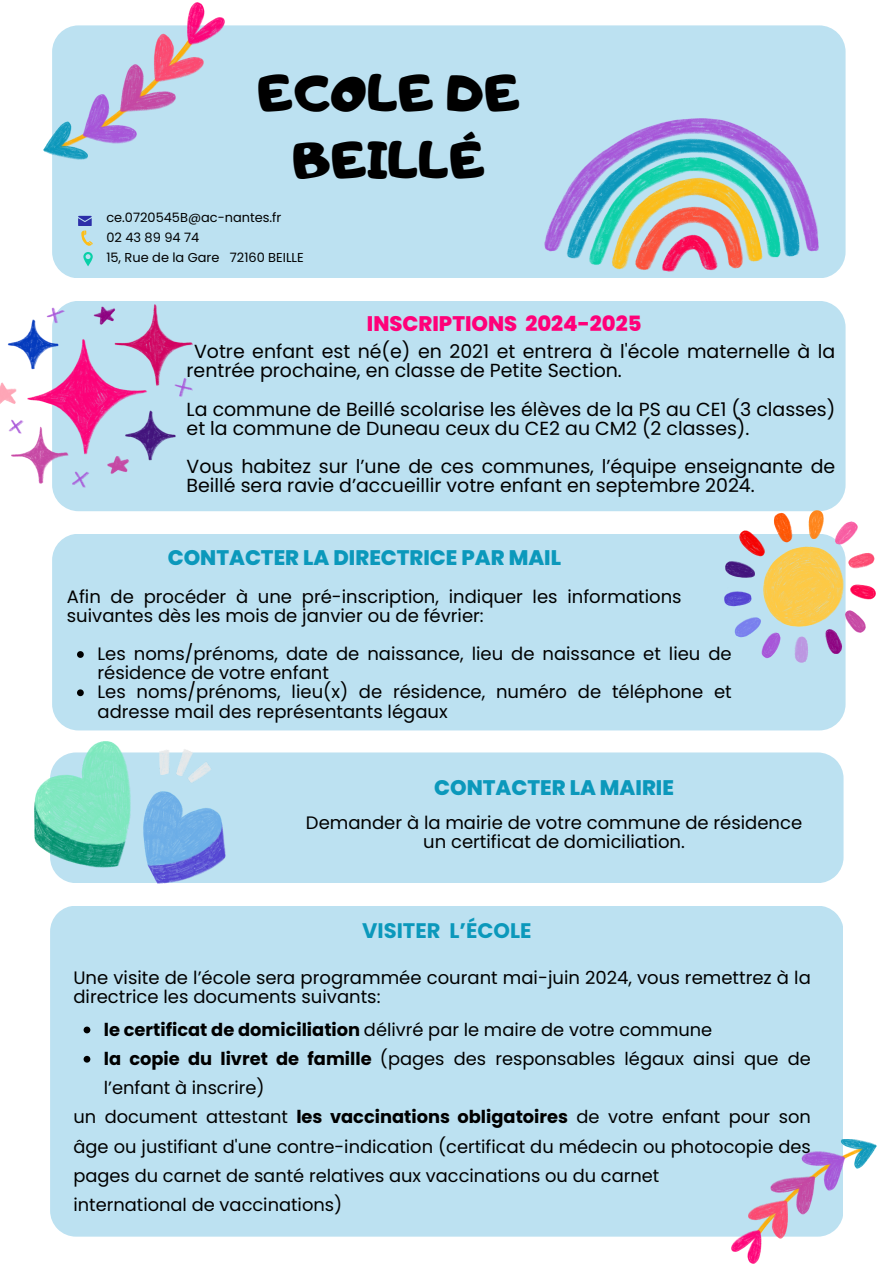
<style>
.page{position:relative;width:894px;height:1264px;background:#fff}
.page>*{position:absolute;margin:0;border:0;box-sizing:border-box;transform-origin:0 0}
.t1{font:49.2px/67.2px "Adigiana Toybox";color:#000;text-align:center}
.t2{font:800 21px "Poppins";color:#0b98bb}
.t3{font:800 21px "Poppins";color:#ff0079}
.t4{font:700 21px "Poppins";color:#0b98bb}
.t5{font:18.9px/19.2px "Poppins";color:#000}
.t6{font:18px/19.2px "Poppins";color:#000}
.t7{font:17.85px/29.2px "Poppins";color:#000}
.t8{font:12.9px "Poppins";color:#000}
.s1{font-weight:700}
</style>
<div class="page">
<div style="left:52px;top:301px;width:793px;height:210px;background:#bce1f1"></div>
<div style="left:52px;top:533px;width:793px;height:197px;background:#bce1f1;border-radius:26px"></div>
<div style="left:52px;top:25px;width:793px;height:253px;background:#bce1f1;border-radius:26px"></div>
<img style="left:0;top:305px;width:193px;height:182px">
<img style="left:544px;top:118px;width:274px;height:153px">
<img style="left:43px;top:3px;width:182px;height:156px">
<svg style="left:77px;top:651px;width:7px;height:7px"></svg>
<svg style="left:77px;top:689px;width:7px;height:7px"></svg>
<img style="left:724px;top:510px;width:150px;height:152px">
<div style="left:226px;top:752px;width:617px;height:131px;background:#bce1f1"></div>
<img style="left:34px;top:741px;width:192px;height:142px">
<div style="left:50px;top:906px;width:792px;height:330px;background:#bce1f1"></div>
<svg style="left:84px;top:1026px;width:6px;height:7px"></svg>
<svg style="left:84px;top:1055px;width:6px;height:7px"></svg>
<img style="left:731px;top:1139px;width:145px;height:124px">
<svg style="left:78px;top:216px;width:14px;height:30px"></svg>
<svg style="left:83px;top:252px;width:9px;height:14px"></svg>
<p class="t1" style="left:258px;top:59px;width:265px">ECOLE DE<br>BEILLÉ</p>
<p class="t8" style="left:106px;top:209px;width:176px">ce.0720545B@ac-nantes.fr</p>
<p class="t8" style="left:106px;top:228px;width:94px">02 43 89 94 74</p>
<p class="t8" style="left:106px;top:249px;width:199px">15, Rue de la Gare 72160 BEILLE</p>
<p class="t3" style="left:367px;top:309px;width:276px">INSCRIPTIONS 2024-2025</p>
<p class="t5" style="left:186px;top:342px;width:650px;text-indent:8px">Votre enfant est né(e) en 2021 et entrera à l'école maternelle à la rentrée prochaine, en classe de Petite Section.</p>
<p class="t5" style="left:186px;top:399px;width:650px">La commune de Beillé scolarise les élèves de la PS au CE1 (3 classes) et la commune de Duneau ceux du CE2 au CM2 (2 classes).</p>
<p class="t5" style="left:186px;top:457px;width:650px">Vous habitez sur l’une de ces communes, l’équipe enseignante de<br>Beillé sera ravie d’accueillir votre enfant en septembre 2024.</p>
<p class="t2" style="left:168px;top:543px;width:395px">CONTACTER LA DIRECTRICE PAR MAIL</p>
<p class="t6" style="left:67px;top:587px;width:616px">Afin de procéder à une pré-inscription, indiquer les informations suivantes dès les mois de janvier ou de février:</p>
<p class="t6" style="left:97px;top:644px;width:635px">Les noms/prénoms, date de naissance, lieu de naissance et lieu de résidence de votre enfant</p>
<p class="t6" style="left:97px;top:682px;width:635px">Les noms/prénoms, lieu(x) de résidence, numéro de téléphone et adresse mail des représentants légaux</p>
<p class="t2" style="left:434px;top:773px;width:241px">CONTACTER LA MAIRIE</p>
<p class="t6" style="left:306px;top:813px;width:497px;text-align:center">Demander à la mairie de votre commune de résidence un certificat de domiciliation.</p>
<p class="t4" style="left:362px;top:916px;width:171px">VISITER L’ÉCOLE</p>
<p class="t6" style="left:73px;top:967px;width:738px">Une visite de l’école sera programmée courant mai-juin 2024, vous remettrez à la directrice les documents suivants:</p>
<p class="t7" style="left:104px;top:1014px;width:609px"><span class="s1">le certificat de domiciliation</span> délivré par le maire de votre commune</p>
<p class="t7" style="left:104px;top:1043px;width:708px"><span class="s1">la copie du livret de famille</span> (pages des responsables légaux ainsi que de l’enfant à inscrire)</p>
<p class="t7" style="left:73px;top:1102px;width:738px;text-align:justify">un document attestant <span class="s1">les vaccinations obligatoires</span> de votre enfant pour son âge ou justifiant d'une contre-indication (certificat du médecin ou photocopie des pages du carnet de santé relatives aux vaccinations ou du carnet</p>
<p class="t7" style="left:73px;top:1190px;width:270px">international de vaccinations)</p>
</div>
